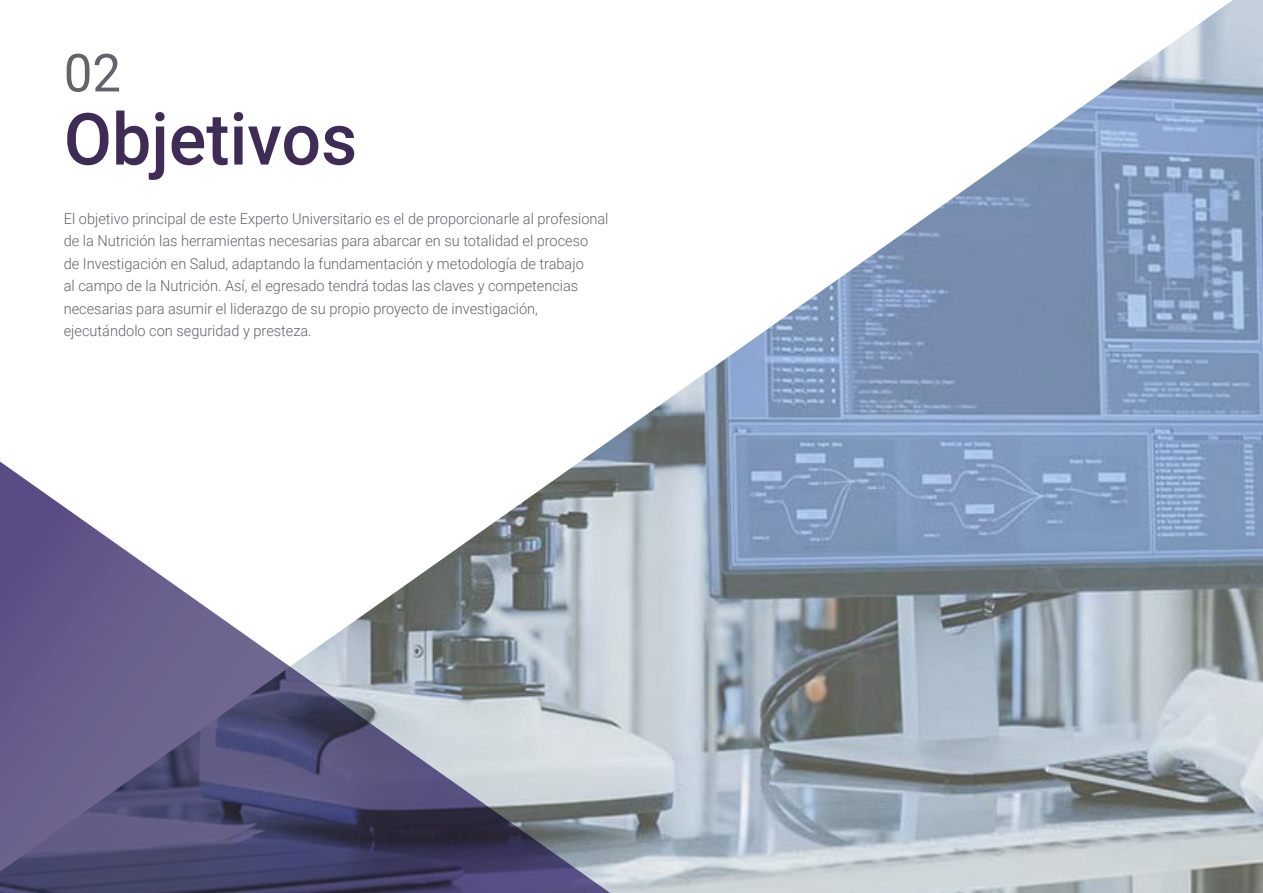
<style>
.page{position:relative;width:1263px;height:893px;background:#fff}
.page>*{position:absolute;margin:0;border:0;box-sizing:border-box;transform-origin:0 0}
.t1{font:500 72px "Roboto";color:#3e2b56}
.t2{font:52.5px "Roboto";color:#61646a}
.t3{font:300 15px/22.5px "Roboto";color:#61646a}
</style>
<div class="page">
<img style="left:602px;top:0;width:661px;height:893px">
<svg style="left:0;top:446px;width:640px;height:447px"></svg>
<h2 class="t2" style="left:64px;top:36px;width:59px">02</h2>
<h1 class="t1" style="left:64px;top:89px;width:295px">Objetivos</h1>
<p class="t3" style="left:64px;top:207px;width:546px">El objetivo principal de este Experto Universitario es el de proporcionarle al profesional de la Nutrición las herramientas necesarias para abarcar en su totalidad el proceso<br>de Investigación en Salud, adaptando la fundamentación y metodología de trabajo<br>al campo de la Nutrición. Así, el egresado tendrá todas las claves y competencias necesarias para asumir el liderazgo de su propio proyecto de investigación, ejecutándolo con seguridad y presteza.</p>
</div>
